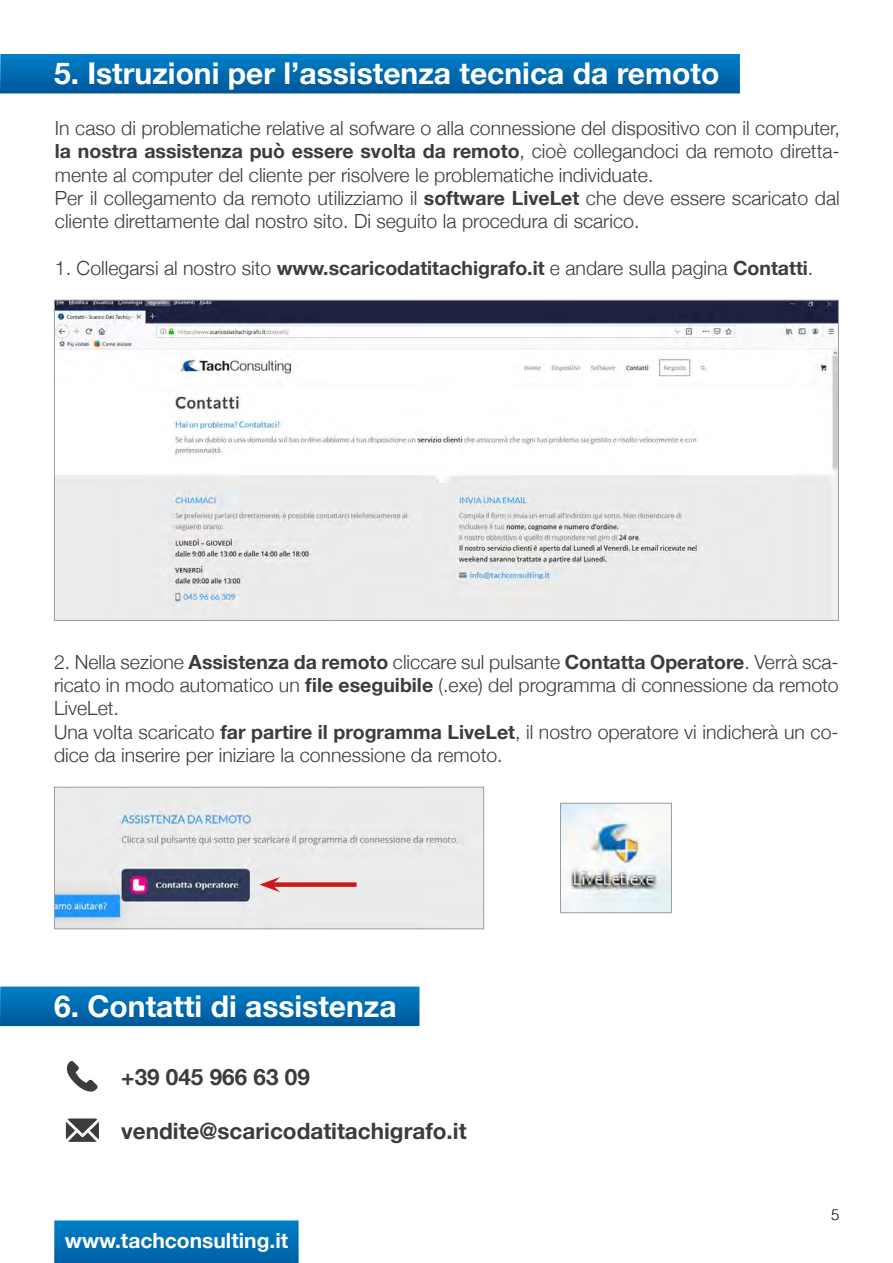
<style>
.page{position:relative;width:893px;height:1263px;background:#fff}
.page>*{position:absolute;margin:0;border:0;box-sizing:border-box;transform-origin:0 0}
.t1{font:700 30px "Helvetica Neue";color:#fff}
.t2{font:700 22.5px "Helvetica Neue";color:#3c3c3b}
.t3{font:700 21px "Helvetica Neue";color:#fff}
.t4{font:300 19.5px/23.4px "Helvetica Neue";color:#3c3c3b}
.t5{font:300 15px "Helvetica";color:#000}
.s1{font-weight:700}
</style>
<div class="page">
<div style="left:0;top:54px;width:740px;height:39px;background:linear-gradient(to bottom,#007fc7,#00579a)"></div>
<div style="left:54px;top:1220px;width:245px;height:43px;background:linear-gradient(to bottom,#007fc7,#0060a4)"></div>
<div style="left:0;top:986px;width:419px;height:40px;background:linear-gradient(to bottom,#007fc8,#00589a)"></div>
<img style="left:56px;top:302px;width:781px;height:317px">
<img style="left:56px;top:789px;width:426px;height:138px">
<div style="left:54px;top:787px;width:430px;height:142px;border:1px solid #9d9d9c"></div>
<div style="left:272px;top:882px;width:85px;height:5px;background:#cd171a"></div>
<svg style="left:259px;top:877px;width:21px;height:15px"></svg>
<img style="left:562px;top:805px;width:108px;height:106px">
<div style="left:560px;top:803px;width:112px;height:110px;border:1px solid #9d9d9c"></div>
<svg style="left:66px;top:1118px;width:33px;height:24px"></svg>
<svg style="left:67px;top:1061px;width:31px;height:31px"></svg>
<h1 class="t1" style="left:54px;top:50px;width:667px">5. Istruzioni per l’assistenza tecnica da remoto</h1>
<p class="t4" style="left:55px;top:115px;width:786px">In caso di problematiche relative al sofware o alla connessione del dispositivo con il computer, <span class="s1">la nostra assistenza può essere svolta da remoto</span>, cioè collegandoci da remoto diretta&shy;mente al computer del cliente per risolvere le problematiche individuate.<br>Per il collegamento da remoto utilizziamo il <span class="s1">software LiveLet</span> che deve essere scaricato dal cliente direttamente dal nostro sito. Di seguito la procedura di scarico.</p>
<p class="t4" style="left:55px;top:255px;width:760px">1. Collegarsi al nostro sito <span class="s1">www.scaricodatitachigrafo.it</span> e andare sulla pagina <span class="s1">Contatti</span>.</p>
<p class="t4" style="left:54px;top:648px;width:786px">2. Nella sezione <span class="s1">Assistenza da remoto</span> cliccare sul pulsante <span class="s1">Contatta Operatore</span>. Verrà sca&shy;ricato in modo automatico un <span class="s1">file eseguibile</span> (.exe) del programma di connessione da remoto LiveLet.<br>Una volta scaricato <span class="s1">far partire il programma LiveLet</span>, il nostro operatore vi indicherà un co&shy;dice da inserire per iniziare la connessione da remoto.</p>
<h1 class="t1" style="left:54px;top:983px;width:344px">6. Contatti di assistenza</h1>
<p class="t2" style="left:121px;top:1059px;width:190px">+39 045 966 63 09</p>
<p class="t2" style="left:121px;top:1113px;width:347px">vendite@scaricodatitachigrafo.it</p>
<p class="t3" style="left:65px;top:1224px;width:225px">www.tachconsulting.it</p>
<p class="t5" style="left:831px;top:1202px;width:10px">5</p>
</div>
